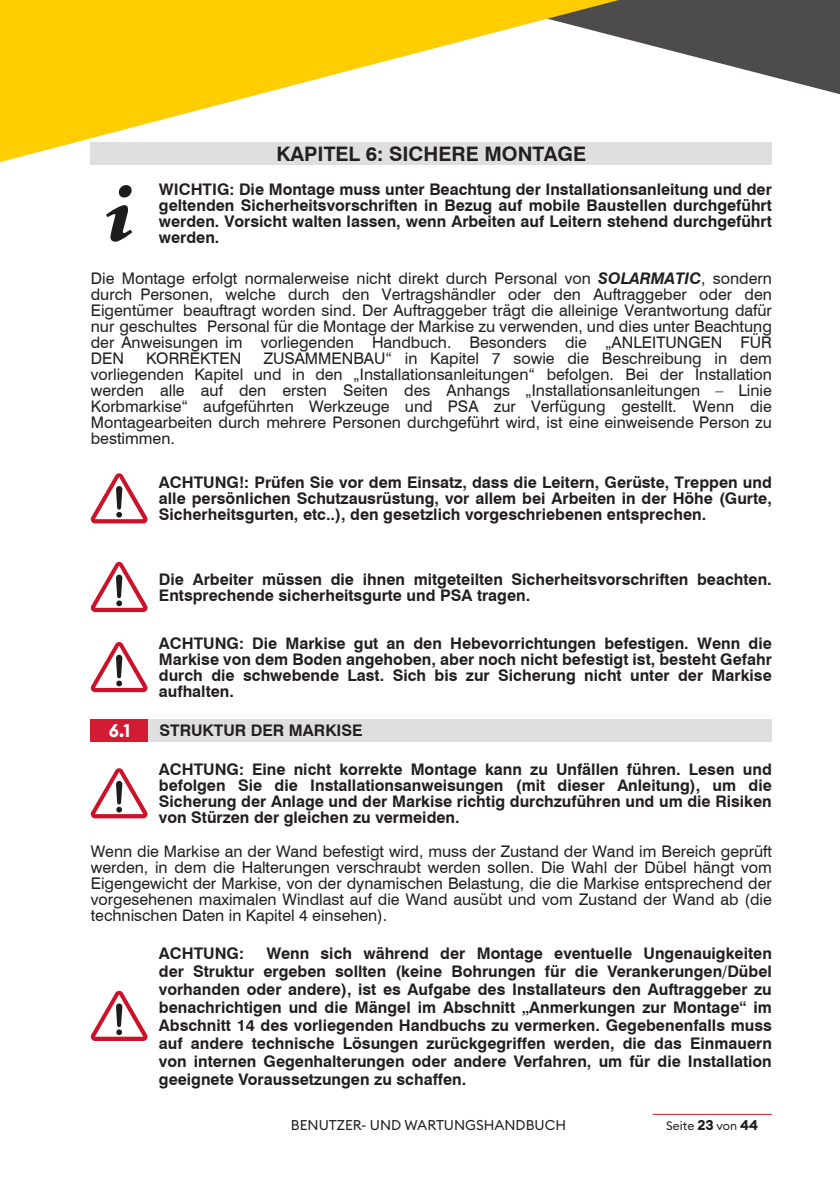
<style>
.page{position:relative;width:840px;height:1191px;background:#fff}
.page>*{position:absolute;margin:0;border:0;box-sizing:border-box;transform-origin:0 0}
.t1{font:700 20px "Swiss 721 BT";color:#241f1f}
.t2{font:700 18px "Euclid Circular B";color:#fff}
.t3{font:700 16px/16px "Swiss 721 BT";color:#241f1f;text-align:justify}
.t4{font:16px/16px "Swiss 721 BT";color:#241f1f;text-align:justify}
.t5{font:14px "Euclid Circular B";color:#241f1f}
.t6{font:12px "Euclid Circular B";color:#241f1f}
.s1{font-weight:700;font-style:italic}
.s2{font-family:"Swis 721 BT"}
.s3{font-weight:700;font-size:14px}
</style>
<div class="page">
<hr style="left:652px;top:1113px;width:119px;height:1px;background:#d31c34">
<svg style="left:106px;top:205px;width:26px;height:37px"></svg>
<svg style="left:118px;top:185px;width:14px;height:13px"></svg>
<svg style="left:91px;top:768px;width:56px;height:50px"></svg>
<svg style="left:91px;top:642px;width:56px;height:50px"></svg>
<svg style="left:91px;top:562px;width:56px;height:50px"></svg>
<svg style="left:91px;top:473px;width:56px;height:50px"></svg>
<svg style="left:91px;top:990px;width:56px;height:51px"></svg>
<div style="left:91px;top:719px;width:57px;height:22px;background:#d31c34"></div>
<div style="left:148px;top:719px;width:623px;height:22px;background:#e0dfdf"></div>
<div style="left:91px;top:142px;width:680px;height:22px;background:#e0dfdf"></div>
<svg style="left:690px;top:0;width:149px;height:94px;fill:#4e4b4c"></svg>
<svg style="left:0;top:0;width:690px;height:162px"></svg>
<p class="t1" style="left:276px;top:141px;width:311px">KAPITEL 6: SICHERE MONTAGE</p>
<p class="t3" style="left:159px;top:182px;width:614px">WICHTIG: Die Montage muss unter Beachtung der Installationsanleitung und der geltenden Sicherheitsvorschriften in Bezug auf mobile Baustellen durchgeführt werden. Vorsicht walten lassen, wenn Arbeiten auf Leitern stehend durchgeführt werden.</p>
<p class="t4" style="left:91px;top:270px;width:682px">Die Montage erfolgt normalerweise nicht direkt durch Personal von <span class="s1">SOLARMATIC</span>, sondern durch Personen, welche durch den Vertragshändler oder den Auftraggeber oder den Eigentümer beauftragt worden sind. Der Auftraggeber trägt die alleinige Verantwortung dafür nur geschultes Personal für die Montage der Markise zu verwenden, und dies unter Beachtung der Anweisungen im vorliegenden Handbuch. Besonders die „ANLEITUNGEN FÜR DEN</p>
<p class="t4" style="left:91px;top:350px;width:682px;text-indent:172px">ZUSAMMENBAU“ in Kapitel 7 sowie die Beschreibung in dem vorliegenden Kapitel und in den „Installationsanleitungen“ befolgen. Bei der Installation werden alle auf den ersten Seiten des Anhangs „Installationsanleitungen – Linie <span class="s2">Korbmarkise</span>“ aufgeführten Werkzeuge und PSA zur Verfügung gestellt. Wenn die Montagearbeiten durch mehrere Personen durchgeführt wird, ist eine einweisende Person zu bestimmen.</p>
<p class="t4" style="left:146px;top:350px;width:97px">KORREKTEN</p>
<p class="t3" style="left:159px;top:474px;width:614px">ACHTUNG!: Prüfen Sie vor dem Einsatz, dass die Leitern, Gerüste, Treppen und alle persönlichen Schutzausrüstung, vor allem bei Arbeiten in der Höhe (Gurte, Sicherheitsgurten, etc..), den gesetzlich vorgeschriebenen entsprechen.</p>
<p class="t2" style="left:109px;top:719px;width:23px">6.1</p>
<p class="t3" style="left:159px;top:571px;width:614px">Die Arbeiter müssen die ihnen mitgeteilten Sicherheitsvorschriften beachten.<br>Entsprechende sicherheitsgurte und PSA tragen.</p>
<p class="t3" style="left:159px;top:635px;width:614px">ACHTUNG: Die Markise gut an den Hebevorrichtungen befestigen. Wenn die Markise von dem Boden angehoben, aber noch nicht befestigt ist, besteht Gefahr durch die schwebende Last. Sich bis zur Sicherung nicht unter der Markise aufhalten.</p>
<p class="t3" style="left:159px;top:722px;width:204px">STRUKTUR DER MARKISE</p>
<p class="t3" style="left:159px;top:761px;width:614px">ACHTUNG: Eine nicht korrekte Montage kann zu Unfällen führen. Lesen und befolgen Sie die Installationsanweisungen (mit dieser Anleitung), um die Sicherung der Anlage und der Markise richtig durchzuführen und um die Risiken von Stürzen der gleichen zu vermeiden.</p>
<p class="t4" style="left:91px;top:843px;width:682px">Wenn die Markise an der Wand befestigt wird, muss der Zustand der Wand im Bereich geprüft werden, in dem die Halterungen verschraubt werden sollen. Die Wahl der Dübel hängt vom Eigengewicht der Markise, von der dynamischen Belastung, die die Markise entsprechend der vorgesehenen maximalen Windlast auf die Wand ausübt und vom Zustand der Wand ab (die technischen Daten in Kapitel 4 einsehen).</p>
<p class="t3" style="left:159px;top:945px;width:86px">ACHTUNG:</p>
<p class="t3" style="left:159px;top:944px;width:614px;line-height:18px;text-indent:107px">Wenn sich während der Montage eventuelle Ungenauigkeiten der Struktur ergeben sollten (keine Bohrungen für die Verankerungen/Dübel vorhanden oder andere), ist es Aufgabe des Installateurs den Auftraggeber zu benachrichtigen und die Mängel im Abschnitt „Anmerkungen zur Montage“ im Abschnitt 14 des vorliegenden Handbuchs zu vermerken. Gegebenenfalls muss auf andere technische Lösungen zurückgegriffen werden, die das Einmauern von internen Gegenhalterungen oder andere Verfahren, um für die Installation geeignete Voraussetzungen zu schaffen.</p>
<p class="t5" style="left:291px;top:1115px;width:276px">BENUTZER- UND WARTUNGSHANDBUCH</p>
<p class="t6" style="left:666px;top:1117px;width:93px">Seite <span class="s3">23</span> von <span class="s3">44</span></p>
</div>
